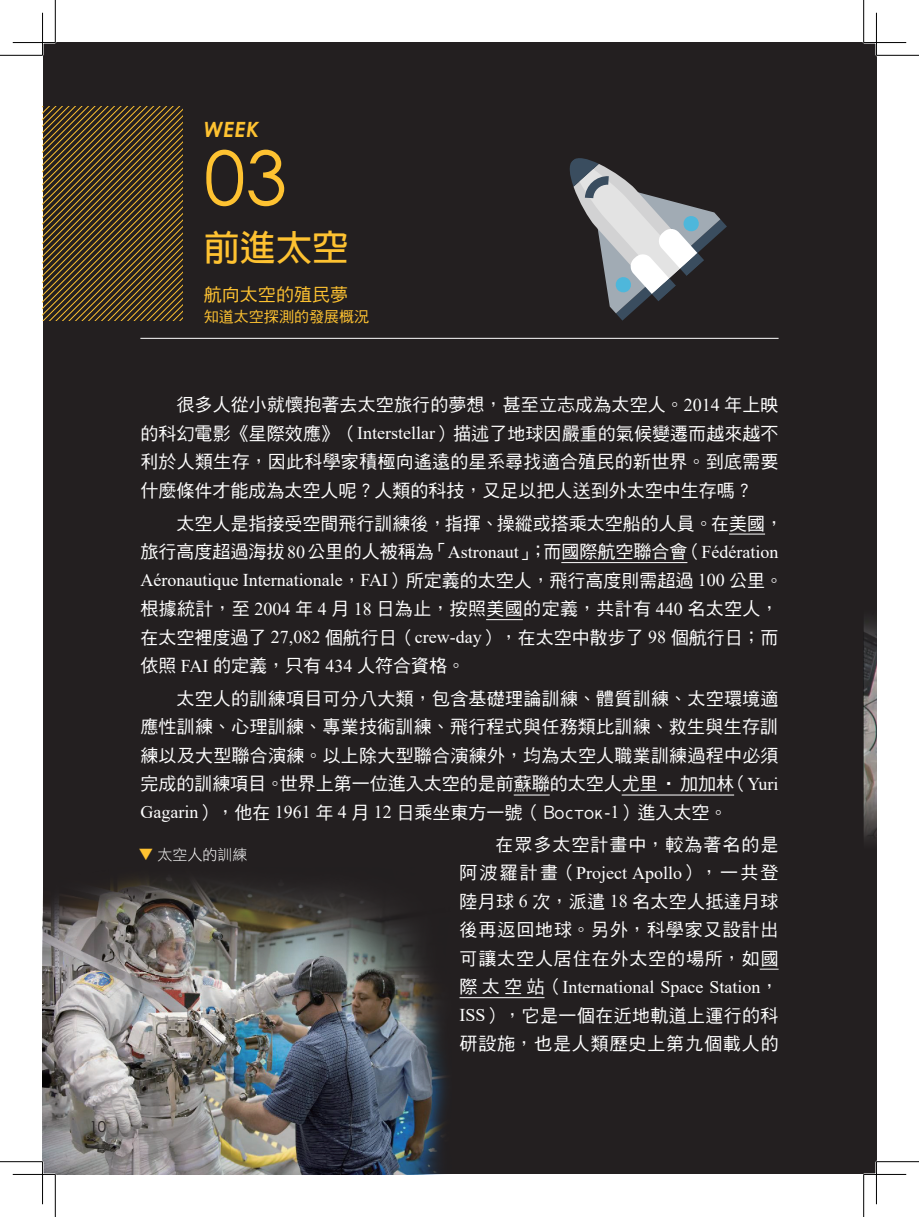
<style>
.page{position:relative;width:919px;height:1217px;background:#fff}
.page>*{position:absolute;margin:0;border:0;box-sizing:border-box;transform-origin:0 0}
.t1{font:75px "Century Gothic";color:#fec231}
.t2{font:700 36px "AR Hei B5";color:#fec231}
.t3{font:italic 700 21px "Century Gothic";color:#fec231}
.t4{font:18px/28.5px "DF Hei Std W5";color:#fff;text-align:justify}
.t5{font:18px "Times New Roman";color:#fff}
.t6{font:18px/28.5px "DF Hei Std W5";letter-spacing:.05em;color:#fff}
.t7{font:18px "DF Hei Std W5";letter-spacing:.055em;color:#fff}
.t8{font:18px "DF Hei Std W5";color:#fec231}
.t9{font:15px "DF Hei Std W5";color:#fec231}
.t10{font:15px "DF Hei Std W3";color:#fff}
.t11{font:15px "Century Gothic";color:#231f20}
.t12{font:15px "DF Hei Std W3";color:#fec231}
.s1{font-family:"Times New Roman"}
.s2{font-family:"DF Hei Std W5"}
</style>
<div class="page">
<div style="left:43px;top:43px;width:833px;height:1130px;background:#231f20"></div>
<svg style="left:43px;top:106px;width:140px;height:215px"></svg>
<hr style="left:140px;top:338px;width:638px;height:1px;background:#fff">
<hr style="left:729px;top:533px;width:36px;height:1px;background:#fff">
<hr style="left:561px;top:562px;width:126px;height:1px;background:#fff">
<hr style="left:486px;top:619px;width:37px;height:1px;background:#fff">
<hr style="left:513px;top:794px;width:36px;height:1px;background:#fff">
<hr style="left:621px;top:794px;width:113px;height:1px;background:#fff">
<img style="left:863px;top:620px;width:13px;height:221px">
<img style="left:43px;top:877px;width:408px;height:297px">
<svg style="left:759px;top:968px;width:19px;height:1px"></svg>
<hr style="left:459px;top:997px;width:85px;height:1px;background:#fff">
<svg style="left:569px;top:158px;width:157px;height:162px"></svg>
<hr style="left:13px;top:41px;width:42px;height:3px;background:#fff">
<hr style="left:863px;top:41px;width:43px;height:3px;background:#fff">
<hr style="left:13px;top:1172px;width:42px;height:3px;background:#fff">
<hr style="left:863px;top:1172px;width:43px;height:3px;background:#fff">
<hr style="left:41px;top:13px;width:3px;height:42px;background:#fff">
<hr style="left:41px;top:1161px;width:3px;height:42px;background:#fff">
<hr style="left:875px;top:13px;width:2px;height:42px;background:#fff">
<hr style="left:875px;top:1161px;width:2px;height:42px;background:#fff">
<hr style="left:0;top:55px;width:43px;height:1px;background:#000">
<hr style="left:876px;top:55px;width:42px;height:1px;background:#000">
<hr style="left:0;top:1161px;width:43px;height:1px;background:#000">
<hr style="left:876px;top:1161px;width:42px;height:1px;background:#000">
<hr style="left:55px;top:0;width:1px;height:43px;background:#000">
<hr style="left:55px;top:1174px;width:1px;height:42px;background:#000">
<hr style="left:863px;top:0;width:1px;height:43px;background:#000">
<hr style="left:863px;top:1174px;width:1px;height:42px;background:#000">
<hr style="left:13px;top:42px;width:42px;height:1px;background:#000">
<hr style="left:863px;top:42px;width:43px;height:1px;background:#000">
<hr style="left:13px;top:1173px;width:42px;height:1px;background:#000">
<hr style="left:863px;top:1173px;width:43px;height:1px;background:#000">
<hr style="left:42px;top:13px;width:1px;height:42px;background:#000">
<hr style="left:42px;top:1161px;width:1px;height:42px;background:#000">
<hr style="left:876px;top:13px;width:1px;height:42px;background:#000">
<hr style="left:876px;top:1161px;width:1px;height:42px;background:#000">
<p class="t11" style="left:89px;top:1115px;width:18px">10</p>
<p class="t3" style="left:204px;top:114px;width:57px">WEEK</p>
<h1 class="t1" style="left:204px;top:125px;width:85px">03</h1>
<h2 class="t2" style="left:204px;top:229px;width:145px">前進太空</h2>
<p class="t8" style="left:204px;top:284px;width:145px">航向太空的殖民夢</p>
<p class="t9" style="left:204px;top:308px;width:166px">知道太空探測的發展概況</p>
<p class="t4" style="left:140px;top:390px;width:639px;text-indent:36px">很多人從小就懷抱著去太空旅行的夢想，甚至立志成為太空人。<span class="s1">2014</span> 年上映的科幻電影《星際效應》（<span class="s1">Interstellar</span>）描述了地球因嚴重的氣候變遷而越來越不利於人類生存，因此科學家積極向遙遠的星系尋找適合殖民的新世界。到底需要什麼條件才能成為太空人呢？人類的科技，又足以把人送到外太空中生存嗎？</p>
<p class="t4" style="left:140px;top:508px;width:644px;text-align:right">太空人是指接受空間飛行訓練後，指揮、操縱或搭乘太空船的人員。在美國，<br>旅行高度超過海拔<span class="s1">80</span>公里的人被稱為「<span class="s1">Astronaut</span>」；而國際航空聯合會（<span class="s1">Fédération</span></p>
<p class="t5" style="left:140px;top:567px;width:644px">Aéronautique Internationale<span class="s2">，</span>FAI<span class="s2">）所定義的太空人，飛行高度則需超過</span> 100 <span class="s2">公里。</span></p>
<p class="t4" style="left:140px;top:594px;width:639px">根據統計，至 <span class="s1">2004</span> 年 <span class="s1">4</span> 月 <span class="s1">18</span> 日為止，按照美國的定義，共計有 <span class="s1">440</span> 名太空人，在太空裡度過了 <span class="s1">27,082</span> 個航行日（<span class="s1">crew-day</span>），在太空中散步了 <span class="s1">98</span> 個航行日；而依照 <span class="s1">FAI</span> 的定義，只有 <span class="s1">434</span> 人符合資格。</p>
<p class="t4" style="left:140px;top:683px;width:639px;text-indent:36px">太空人的訓練項目可分八大類，包含基礎理論訓練、體質訓練、太空環境適應性訓練、心理訓練、專業技術訓練、飛行程式與任務類比訓練、救生與生存訓練以及大型聯合演練。以上除大型聯合演練外，均為太空人職業訓練過程中必須完成的訓練項目。世界上第一位進入太空的是前蘇聯的太空人尤里‧加加林（<span class="s1">Yuri Gagarin</span>），他在 <span class="s1">1961</span> 年 <span class="s1">4</span> 月 <span class="s1">12</span> 日乘坐東方一號（Восток<span class="s1">-1</span>）進入太空。</p>
<p class="t12" style="left:154px;top:862px;width:16px;rotate:-180deg">▲</p>
<p class="t10" style="left:157px;top:845px;width:91px">太空人的訓練</p>
<p class="t7" style="left:495px;top:834px;width:284px">在眾多太空計畫中，較為著名的是</p>
<p class="t5" style="left:459px;top:859px;width:320px"><span class="s2">阿波羅計畫（</span>Project Apollo<span class="s2">），一共登</span></p>
<p class="t4" style="left:459px;top:886px;width:320px">陸月球 <span class="s1">6</span> 次，派遣 <span class="s1">18</span> 名太空人抵達月球後再返回地球。另外，科學家又設計出可讓太空人居住在外太空的場所，如國</p>
<p class="t5" style="left:459px;top:973px;width:320px"><span class="s2">際太空站（</span>International Space Station<span class="s2">，</span></p>
<p class="t6" style="left:459px;top:1000px;width:320px"><span class="s1">ISS</span>），它是一個在近地軌道上運行的科研設施，也是人類歷史上第九個載人的</p>
</div>
